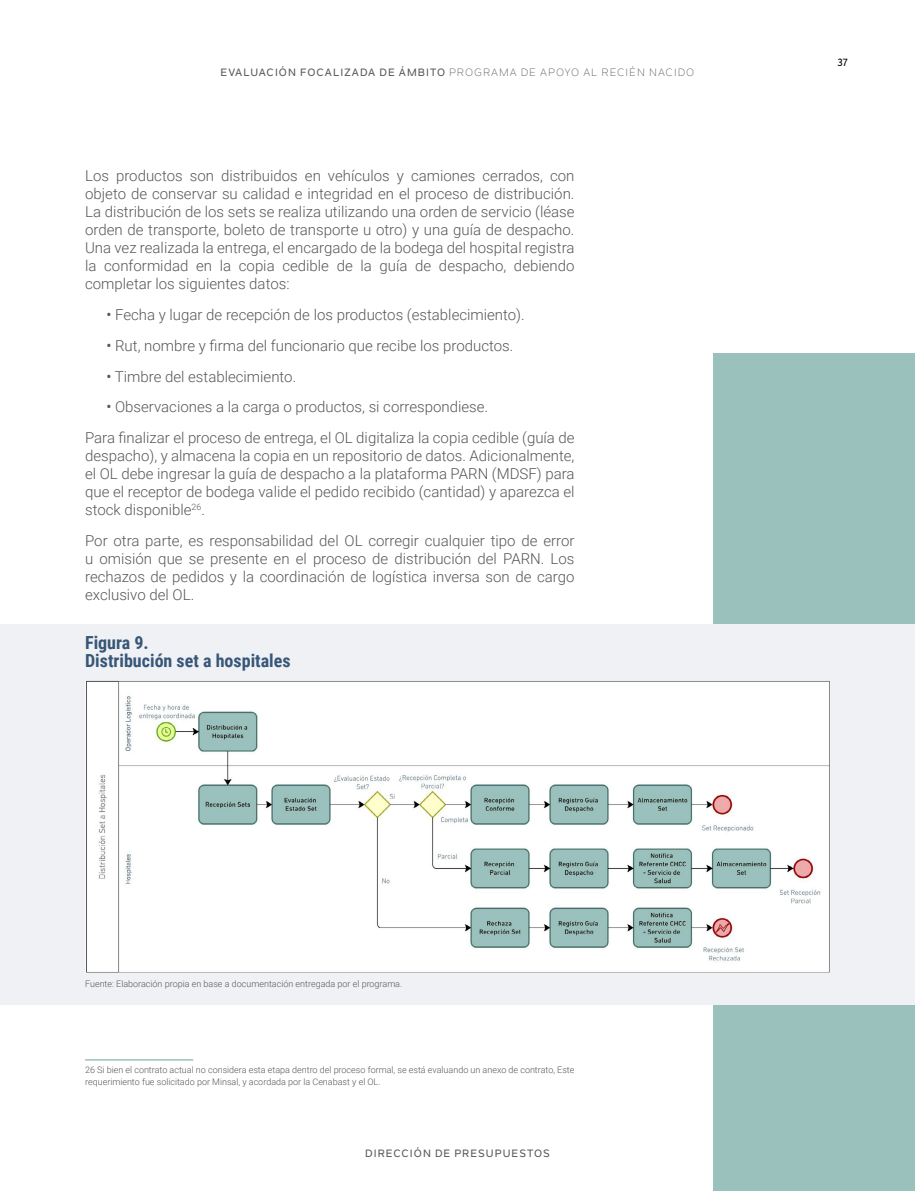
<style>
.page{position:relative;width:915px;height:1191px;background:#fff}
.page>*{position:absolute;margin:0;border:0;box-sizing:border-box;transform-origin:0 0}
.t1{font:700 18px/18px "Roboto Condensed";color:#365778}
.t2{font:300 15px/18px "Roboto";color:#575756;text-align:justify}
.t3{font:10.5px "Nolan Next";letter-spacing:.1em;color:#575756}
.t4{font:500 10.5px "Nolan Next";letter-spacing:.1em;color:#575756}
.t5{font:500 10.5px "Nolan Next";color:#000}
.t6{font:300 9px/12px "Roboto";color:#575756}
.s1{font-weight:500}
.s2{font-weight:400}
</style>
<div class="page">
<div style="left:712px;top:353px;width:202px;height:838px;background:#9bc1bc"></div>
<div style="left:0;top:624px;width:914px;height:381px;background:#f0f1f5"></div>
<hr style="left:85px;top:1059px;width:108px;height:1px;background:#9bc1bc">
<img style="left:86px;top:680px;width:743px;height:292px">
<p class="t3" style="left:220px;top:66px;width:475px"><span class="s1">EVALUACIÓN FOCALIZADA DE ÁMBITO</span> PROGRAMA DE APOYO AL RECIÉN NACIDO</p>
<p class="t2" style="left:85px;top:166px;width:490px">Los productos son distribuidos en vehículos y camiones cerrados, con objeto de conservar su calidad e integridad en el proceso de distribución.<br>La distribución de los sets se realiza utilizando una orden de servicio (léase orden de transporte, boleto de transporte u otro) y una guía de despacho.<br>Una vez realizada la entrega, el encargado de la bodega del hospital registra la conformidad en la copia cedible de la guía de despacho, debiendo completar los siguientes datos:</p>
<p class="t2" style="left:106px;top:305px;width:420px"><span class="s2">•</span> Fecha y lugar de recepción de los productos (establecimiento).</p>
<p class="t2" style="left:106px;top:336px;width:408px"><span class="s2">•</span> Rut, nombre y firma del funcionario que recibe los productos.</p>
<p class="t2" style="left:106px;top:367px;width:191px"><span class="s2">•</span> Timbre del establecimiento.</p>
<p class="t2" style="left:85px;top:391px;width:490px;line-height:30.8px;text-indent:21px"><span class="s2">•</span> Observaciones a la carga o productos, si correspondiese.<br>Para finalizar el proceso de entrega, el OL digitaliza la copia cedible (guía de</p>
<p class="t2" style="left:85px;top:446px;width:490px">despacho), y almacena la copia en un repositorio de datos. Adicionalmente, el OL debe ingresar la guía de despacho a la plataforma PARN (MDSF) para que el receptor de bodega valide el pedido recibido (cantidad) y aparezca el stock disponible<sup>26</sup>.</p>
<p class="t2" style="left:85px;top:531px;width:490px">Por otra parte, es responsabilidad del OL corregir cualquier tipo de error u omisión que se presente en el proceso de distribución del PARN. Los rechazos de pedidos y la coordinación de logística inversa son de cargo exclusivo del OL.</p>
<p class="t1" style="left:85px;top:633px;width:207px">Figura 9.<br>Distribución set a hospitales</p>
<p class="t6" style="left:85px;top:977px;width:318px">Fuente: Elaboración propia en base a documentación entregada por el programa.</p>
<p class="t6" style="left:85px;top:1063px;width:490px">26 Si bien el contrato actual no considera esta etapa dentro del proceso formal, se está evaluando un anexo de contrato, Este requerimiento fue solicitado por Minsal, y acordada por la Cenabast y el OL.</p>
<p class="t4" style="left:365px;top:1147px;width:186px">DIRECCIÓN DE PRESUPUESTOS</p>
<p class="t5" style="left:837px;top:56px;width:12px">37</p>
</div>
